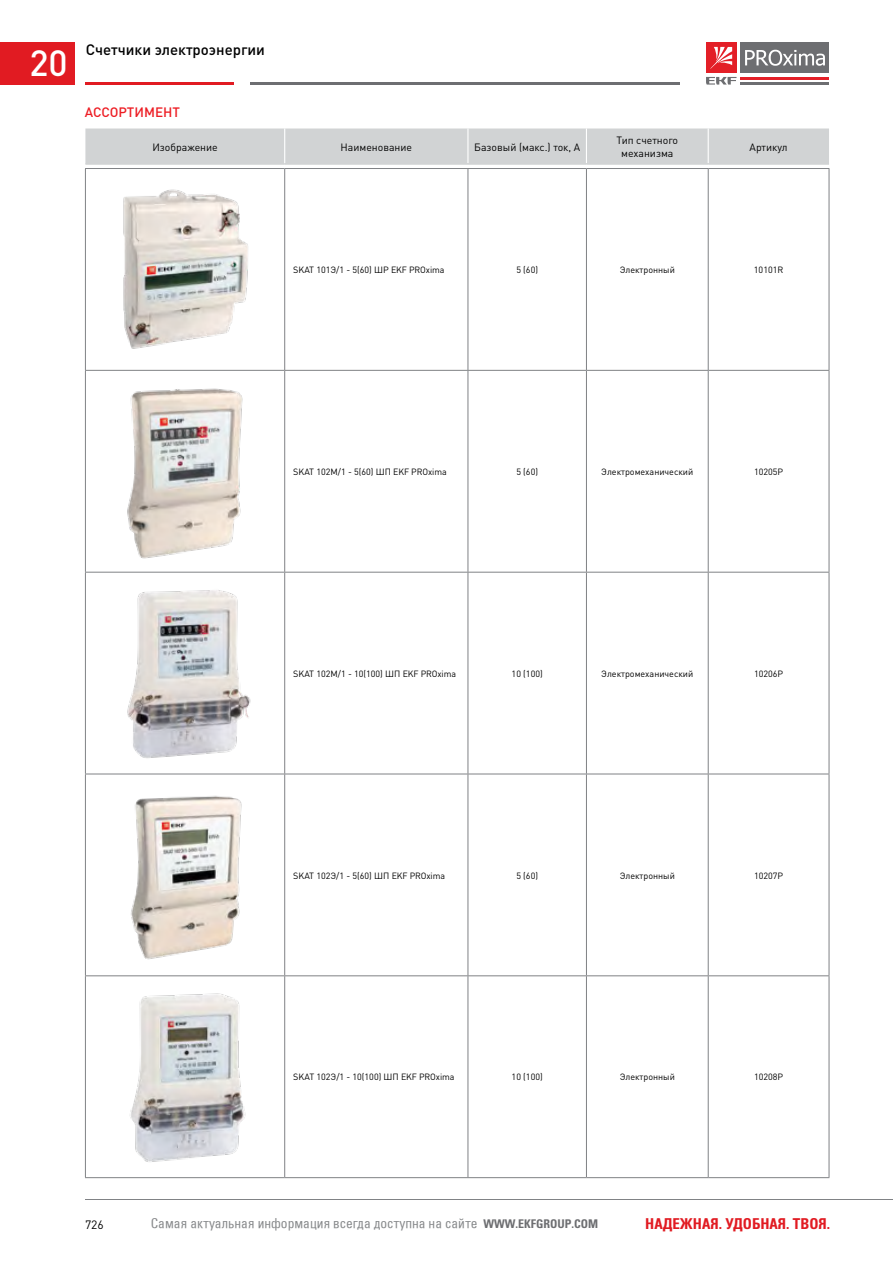
<style>
.page{position:relative;width:893px;height:1263px;background:#fff}
.page>*{position:absolute;margin:0;border:0;box-sizing:border-box;transform-origin:0 0}
.t1{font:500 36px "DIN Cyr";color:#fff}
.t2{font:700 15px "Partner Condensed";color:#e11b22}
.t3{font:500 15px "DIN Cyr";color:#000}
.t4{font:13.5px "Partner Condensed Normal";color:#888a8c}
.t5{font:500 13.5px "DIN Cyr";color:#ed1d24}
.t6{font:12px "DIN Cyr";color:#000}
.t7{font:10.5px/12.6px "DIN Cyr";color:#000;text-align:center}
.t8{font:9px "DIN Cyr";color:#000}
.s1{font-family:"Partner Condensed";font-weight:700;font-size:12px;color:#6d6e71}
</style>
<div class="page">
<hr style="left:85px;top:1199px;width:808px;height:1px;background:#808285">
<hr style="left:85px;top:82px;width:149px;height:3px;background:#e11b22">
<hr style="left:250px;top:82px;width:430px;height:3px;background:#6d6e71">
<div style="left:740px;top:43px;width:89px;height:30px;background:#6d6e71"></div>
<hr style="left:740px;top:77px;width:89px;height:3px;background:#e31f27">
<hr style="left:740px;top:82px;width:89px;height:3px;background:#6d6e71">
<svg style="left:745px;top:50px;width:80px;height:16px"></svg>
<svg style="left:706px;top:77px;width:30px;height:8px"></svg>
<div style="left:706px;top:43px;width:30px;height:30px;background:#e31f27"></div>
<svg style="left:710px;top:47px;width:22px;height:22px"></svg>
<img style="left:123px;top:189px;width:125px;height:160px">
<div style="left:85px;top:128px;width:744px;height:35px;background:#d1d3d4"></div>
<hr style="left:85px;top:163px;width:200px;height:2px;background:#d1d3d4">
<hr style="left:284px;top:128px;width:1px;height:35px;background:#fff">
<hr style="left:467px;top:128px;width:1px;height:35px;background:#fff">
<hr style="left:586px;top:128px;width:1px;height:35px;background:#fff">
<hr style="left:708px;top:128px;width:1px;height:35px;background:#fff">
<hr style="left:285px;top:163px;width:183px;height:2px;background:#d1d3d4">
<hr style="left:468px;top:163px;width:118px;height:2px;background:#d1d3d4">
<hr style="left:586px;top:163px;width:122px;height:2px;background:#d1d3d4">
<hr style="left:708px;top:163px;width:121px;height:2px;background:#d1d3d4">
<hr style="left:85px;top:168px;width:200px;height:1px;background:#808285">
<hr style="left:85px;top:169px;width:1px;height:201px;background:#808285">
<hr style="left:285px;top:168px;width:183px;height:1px;background:#808285">
<hr style="left:284px;top:169px;width:1px;height:201px;background:#808285">
<hr style="left:468px;top:168px;width:118px;height:1px;background:#808285">
<hr style="left:468px;top:169px;width:1px;height:201px;background:#808285">
<hr style="left:586px;top:168px;width:122px;height:1px;background:#808285">
<hr style="left:586px;top:169px;width:1px;height:201px;background:#808285">
<hr style="left:708px;top:168px;width:121px;height:1px;background:#808285">
<hr style="left:708px;top:169px;width:1px;height:201px;background:#808285">
<hr style="left:829px;top:169px;width:1px;height:201px;background:#808285">
<hr style="left:85px;top:370px;width:200px;height:1px;background:#808285">
<hr style="left:85px;top:371px;width:1px;height:201px;background:#808285">
<hr style="left:285px;top:370px;width:183px;height:1px;background:#808285">
<hr style="left:284px;top:371px;width:1px;height:201px;background:#808285">
<hr style="left:468px;top:370px;width:118px;height:1px;background:#808285">
<hr style="left:468px;top:371px;width:1px;height:201px;background:#808285">
<hr style="left:586px;top:370px;width:122px;height:1px;background:#808285">
<hr style="left:586px;top:371px;width:1px;height:201px;background:#808285">
<hr style="left:708px;top:370px;width:121px;height:1px;background:#808285">
<hr style="left:708px;top:371px;width:1px;height:201px;background:#808285">
<hr style="left:829px;top:371px;width:1px;height:201px;background:#808285">
<hr style="left:85px;top:572px;width:200px;height:1px;background:#808285">
<hr style="left:85px;top:572px;width:1px;height:202px;background:#808285">
<hr style="left:285px;top:572px;width:183px;height:1px;background:#808285">
<hr style="left:284px;top:572px;width:1px;height:202px;background:#808285">
<hr style="left:468px;top:572px;width:118px;height:1px;background:#808285">
<hr style="left:468px;top:572px;width:1px;height:202px;background:#808285">
<hr style="left:586px;top:572px;width:122px;height:1px;background:#808285">
<hr style="left:586px;top:572px;width:1px;height:202px;background:#808285">
<hr style="left:708px;top:572px;width:121px;height:1px;background:#808285">
<hr style="left:708px;top:572px;width:1px;height:202px;background:#808285">
<hr style="left:829px;top:572px;width:1px;height:202px;background:#808285">
<hr style="left:85px;top:774px;width:200px;height:1px;background:#808285">
<hr style="left:85px;top:774px;width:1px;height:201px;background:#808285">
<hr style="left:285px;top:774px;width:183px;height:1px;background:#808285">
<hr style="left:284px;top:774px;width:1px;height:201px;background:#808285">
<hr style="left:468px;top:774px;width:118px;height:1px;background:#808285">
<hr style="left:468px;top:774px;width:1px;height:201px;background:#808285">
<hr style="left:586px;top:774px;width:122px;height:1px;background:#808285">
<hr style="left:586px;top:774px;width:1px;height:201px;background:#808285">
<hr style="left:708px;top:774px;width:121px;height:1px;background:#808285">
<hr style="left:708px;top:774px;width:1px;height:201px;background:#808285">
<hr style="left:829px;top:774px;width:1px;height:201px;background:#808285">
<hr style="left:85px;top:975px;width:200px;height:1px;background:#808285">
<hr style="left:85px;top:976px;width:1px;height:201px;background:#808285">
<hr style="left:285px;top:975px;width:183px;height:1px;background:#808285">
<hr style="left:284px;top:976px;width:1px;height:201px;background:#808285">
<hr style="left:468px;top:975px;width:118px;height:1px;background:#808285">
<hr style="left:468px;top:976px;width:1px;height:201px;background:#808285">
<hr style="left:586px;top:975px;width:122px;height:1px;background:#808285">
<hr style="left:586px;top:976px;width:1px;height:201px;background:#808285">
<hr style="left:708px;top:975px;width:121px;height:1px;background:#808285">
<hr style="left:708px;top:976px;width:1px;height:201px;background:#808285">
<hr style="left:829px;top:976px;width:1px;height:201px;background:#808285">
<hr style="left:85px;top:1177px;width:200px;height:1px;background:#808285">
<hr style="left:285px;top:1177px;width:183px;height:1px;background:#808285">
<hr style="left:468px;top:1177px;width:118px;height:1px;background:#808285">
<hr style="left:586px;top:1177px;width:122px;height:1px;background:#808285">
<hr style="left:708px;top:1177px;width:121px;height:1px;background:#808285">
<img style="left:127px;top:388px;width:116px;height:171px">
<img style="left:131px;top:795px;width:111px;height:165px">
<img style="left:130px;top:993px;width:116px;height:169px">
<img style="left:127px;top:590px;width:124px;height:168px">
<div style="left:0;top:43px;width:74px;height:42px;background:#e11b22"></div>
<h1 class="t1" style="left:29px;top:39px;width:40px">20</h1>
<h2 class="t3" style="left:86px;top:39px;width:181px">Cчетчики электроэнергии</h2>
<h3 class="t5" style="left:85px;top:103px;width:97px">АССОРТИМЕНТ</h3>
<p class="t7" style="left:152px;top:140px;width:67px">Изображение</p>
<p class="t7" style="left:341px;top:140px;width:73px">Наименование</p>
<p class="t7" style="left:474px;top:140px;width:108px">Базовый (макс.) ток, А</p>
<p class="t7" style="left:616px;top:134px;width:63px">Тип счетного механизма</p>
<p class="t7" style="left:750px;top:140px;width:40px">Артикул</p>
<p class="t8" style="left:293px;top:264px;width:153px">SKAT 101Э/1 - 5(60) ШР EKF PROxima</p>
<p class="t8" style="left:516px;top:264px;width:23px">5 (60)</p>
<p class="t8" style="left:620px;top:264px;width:57px">Электронный</p>
<p class="t8" style="left:754px;top:264px;width:31px">10101R</p>
<p class="t8" style="left:293px;top:465px;width:155px">SKAT 102М/1 - 5(60) ШП EKF PROxima</p>
<p class="t8" style="left:516px;top:465px;width:23px">5 (60)</p>
<p class="t8" style="left:601px;top:465px;width:94px">Электромеханический</p>
<p class="t8" style="left:754px;top:465px;width:31px">10205P</p>
<p class="t8" style="left:293px;top:667px;width:164px">SKAT 102М/1 - 10(100) ШП EKF PROxima</p>
<p class="t8" style="left:512px;top:667px;width:33px">10 (100)</p>
<p class="t8" style="left:601px;top:667px;width:94px">Электромеханический</p>
<p class="t8" style="left:754px;top:667px;width:31px">10206P</p>
<p class="t8" style="left:293px;top:869px;width:153px">SKAT 102Э/1 - 5(60) ШП EKF PROxima</p>
<p class="t8" style="left:516px;top:869px;width:23px">5 (60)</p>
<p class="t8" style="left:620px;top:869px;width:57px">Электронный</p>
<p class="t8" style="left:754px;top:869px;width:31px">10207P</p>
<p class="t8" style="left:293px;top:1071px;width:163px">SKAT 102Э/1 - 10(100) ШП EKF PROxima</p>
<p class="t8" style="left:512px;top:1071px;width:33px">10 (100)</p>
<p class="t8" style="left:620px;top:1071px;width:57px">Электронный</p>
<p class="t8" style="left:754px;top:1071px;width:31px">10208P</p>
<h3 class="t6" style="left:85px;top:1216px;width:20px">726</h3>
<h3 class="t4" style="left:151px;top:1216px;width:449px">Самая актуальная информация всегда доступна на сайте <span class="s1">WWW.EKFGROUP.COM</span></h3>
<h2 class="t2" style="left:645px;top:1214px;width:186px">НАДЕЖНАЯ. УДОБНАЯ. ТВОЯ.</h2>
</div>
